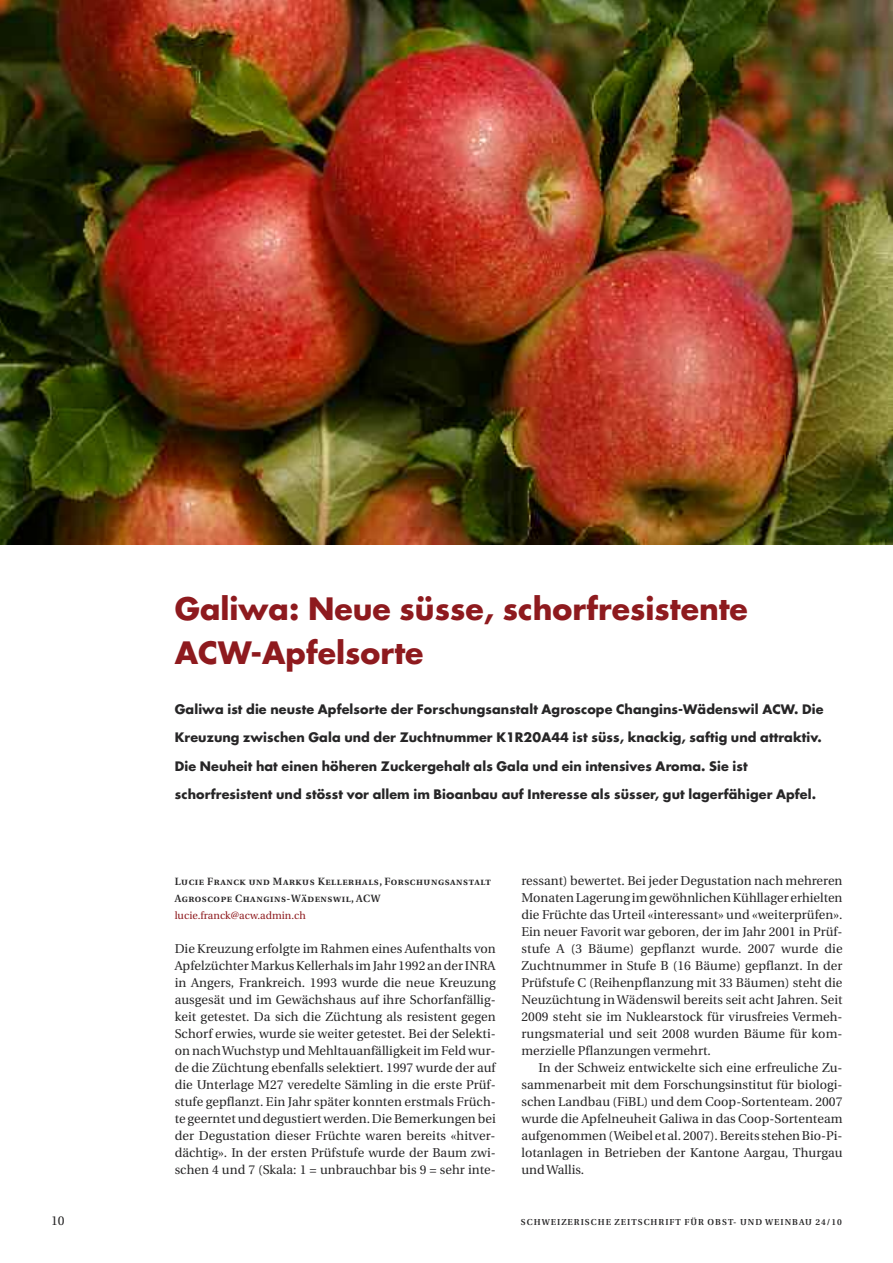
<style>
.page{position:relative;width:893px;height:1263px;background:#fff}
.page>*{position:absolute;margin:0;border:0;box-sizing:border-box;transform-origin:0 0}
.t1{font:700 30px/43.5px "Futura";color:#8e1a1e}
.t2{font:12.75px/17px "Utopia";letter-spacing:.005em;color:#272627;text-align:justify}
.t3{font:700 12.75px "Futura";letter-spacing:.005em;color:#272627}
.t4{font:10.5px/17px "Utopia Semibold SC";letter-spacing:.055em;color:#272627}
.t5{font:10.5px "Utopia";letter-spacing:.005em;color:#8e1a1e}
.t6{font:600 8.7px "Utopia";letter-spacing:.115em;color:#272627}
</style>
<div class="page">
<img style="left:0;top:0;width:893px;height:544px">
<h1 class="t1" style="left:175px;top:590px;width:575px">Galiwa: Neue süsse, schorfresistente<br>ACW-Apfelsorte</h1>
<p class="t3" style="left:175px;top:703px;width:650px">Galiwa ist die neuste Apfelsorte der Forschungsanstalt Agroscope Changins-Wädenswil ACW. Die</p>
<p class="t3" style="left:175px;top:731px;width:649px">Kreuzung zwischen Gala und der Zuchtnummer K1R20A44 ist süss, knackig, saftig und attraktiv.</p>
<p class="t3" style="left:175px;top:760px;width:574px">Die Neuheit hat einen höheren Zuckergehalt als Gala und ein intensives Aroma. Sie ist</p>
<p class="t3" style="left:175px;top:788px;width:643px">schorfresistent und stösst vor allem im Bioanbau auf Interesse als süsser, gut lagerfähiger Apfel.</p>
<p class="t4" style="left:175px;top:873px;width:318px">Lucie Franck und Markus Kellerhals, Forschungsanstalt<br>Agroscope Changins-Wädenswil, ACW</p>
<p class="t5" style="left:175px;top:911px;width:133px">lucie.franck@acw.admin.ch</p>
<p class="t2" style="left:175px;top:941px;width:323px">Die Kreuzung erfolgte im Rahmen eines Aufenthalts von ApfelzüchterMarkusKellerhals imJahr 1992 anderINRA in Angers, Frankreich. 1993 wurde die neue Kreuzung ausgesät und im Gewächshaus auf ihre Schorfanfällig&shy;keit getestet. Da sich die Züchtung als resistent gegen Schorf erwies, wurde sie weiter getestet. Bei der Selekti&shy;on nachWuchstyp und Mehltauanfälligkeit im Feld wur&shy;de die Züchtung ebenfalls selektiert. 1997 wurde der auf die Unterlage M27 veredelte Sämling in die erste Prüf&shy;stufe gepflanzt. Ein Jahr später konnten erstmals Früch&shy;te geerntetunddegustiertwerden.DieBemerkungenbei der Degustation dieser Früchte waren bereits «hitver&shy;dächtig». In der ersten Prüfstufe wurde der Baum zwi&shy;schen 4 und 7 (Skala: 1 = unbrauchbar bis 9 = sehr inte-</p>
<p class="t2" style="left:521px;top:873px;width:323px">ressant) bewertet. Bei jeder Degustation nach mehreren MonatenLagerung imgewöhnlichenKühllager erhielten die Früchte das Urteil «interessant» und «weiterprüfen».<br>Ein neuer Favorit war geboren, der im Jahr 2001 in Prüf&shy;stufe A (3 Bäume) gepflanzt wurde. 2007 wurde die Zuchtnummer in Stufe B (16 Bäume) gepflanzt. In der Prüfstufe C (Reihenpflanzung mit 33 Bäumen) steht die Neuzüchtung inWädenswil bereits seit acht Jahren. Seit 2009 steht sie im Nuklearstock für virusfreies Vermeh&shy;rungsmaterial und seit 2008 wurden Bäume für kom&shy;merzielle Pflanzungen vermehrt.</p>
<p class="t2" style="left:521px;top:1060px;width:323px;text-indent:17px">In der Schweiz entwickelte sich eine erfreuliche Zu&shy;sammenarbeit mit dem Forschungsinstitut für biologi&shy;schen Landbau (FiBL) und dem Coop-Sortenteam. 2007 wurde die Apfelneuheit Galiwa in das Coop-Sortenteam aufgenommen(Weibel et al. 2007).Bereits stehenBio-Pi&shy;lotanlagen in Betrieben der Kantone Aargau, Thurgau undWallis.</p>
<p class="t2" style="left:51px;top:1213px;width:15px">10</p>
<p class="t6" style="left:521px;top:1218px;width:323px">SCHWEIZERISCHE ZEITSCHRIFT FÜR OBST- UND WEINBAU 24/10</p>
</div>
